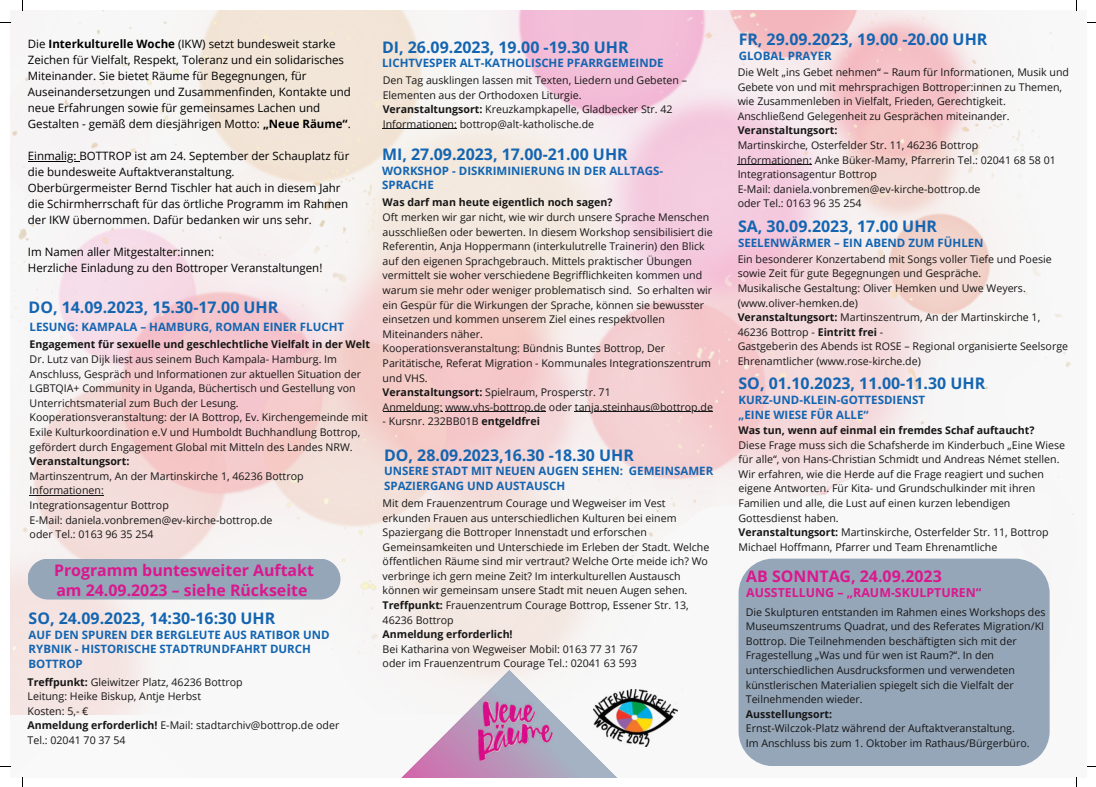
<style>
.page{position:relative;width:1096px;height:787px;background:#fff}
.page>*{position:absolute;margin:0;border:0;box-sizing:border-box;transform-origin:0 0}
.t1{font:700 15.88px "Open Sans";color:#1365b1}
.t2{font:700 15.88px/20.1px "Open Sans";color:#db178e}
.t3{font:700 12.38px "Open Sans";color:#db178e}
.t4{font:11.5px/16px "Open Sans";color:#000}
.t5{font:700 11.5px/14.6px "Open Sans";color:#1365b1}
.t6{font:10.62px/14.6px "Open Sans";color:#161616}
.t7{font:700 10.62px "Open Sans";color:#161616}
.s1{font-weight:700}
</style>
<div class="page">
<img style="left:10px;top:10px;width:1067px;height:704px">
<svg style="left:337px;top:670px;width:337px;height:44px"></svg>
<svg style="left:378px;top:670px;width:257px;height:108px"></svg>
<div style="left:28px;top:559px;width:312px;height:40px;background:#95a6b9;border-radius:20px"></div>
<img style="left:593px;top:689px;width:84px;height:58px">
<div style="left:738px;top:559px;width:311px;height:207px;background:#95a6b9"></div>
<img style="left:478px;top:702px;width:74px;height:59px">
<hr style="left:382px;top:411px;width:60px;height:1px;background:#161616">
<hr style="left:445px;top:411px;width:101px;height:1px;background:#161616">
<hr style="left:575px;top:411px;width:138px;height:1px;background:#161616">
<hr style="left:28px;top:161px;width:51px;height:1px;background:#000">
<hr style="left:30px;top:495px;width:74px;height:1px;background:#161616">
<hr style="left:382px;top:128px;width:75px;height:1px;background:#161616">
<hr style="left:737px;top:164px;width:74px;height:1px;background:#161616">
<p class="t4" style="left:28px;top:36px;width:324px">Die <span class="s1">Interkulturelle Woche</span> (IKW) setzt bundesweit starke Zeichen für Vielfalt, Respekt, Toleranz und ein solidarisches Miteinander. Sie bietet Räume für Begegnungen, für Auseinandersetzungen und Zusammenfinden, Kontakte und neue Erfahrungen sowie für gemeinsames Lachen und Gestalten - gemäß dem diesjährigen Motto: <span class="s1">„Neue Räume“</span>.</p>
<p class="t4" style="left:28px;top:148px;width:323px">Einmalig: BOTTROP ist am 24. September der Schauplatz für die bundesweite Auftaktveranstaltung.<br>Oberbürgermeister Bernd Tischler hat auch in diesem Jahr die Schirmherrschaft für das örtliche Programm im Rahmen der IKW übernommen. Dafür bedanken wir uns sehr.</p>
<p class="t4" style="left:28px;top:243px;width:296px">Im Namen aller Mitgestalter:innen:<br>Herzliche Einladung zu den Bottroper Veranstaltungen!</p>
<h1 class="t1" style="left:29px;top:297px;width:251px">DO, 14.09.2023, 15.30-17.00 UHR</h1>
<p class="t7" style="left:30px;top:337px;width:342px">Engagement für sexuelle und geschlechtliche Vielfalt in der Welt</p>
<p class="t6" style="left:30px;top:352px;width:340px">Dr. Lutz van Dijk liest aus seinem Buch Kampala- Hamburg. Im Anschluss, Gespräch und Informationen zur aktuellen Situation der LGBTQIA+ Community in Uganda, Büchertisch und Gestellung von Unterrichtsmaterial zum Buch der Lesung.<br>Kooperationsveranstaltung: der IA Bottrop, Ev. Kirchengemeinde mit Exile Kulturkoordination e.V und Humboldt Buchhandlung Bottrop, gefördert durch Engagement Global mit Mitteln des Landes NRW.</p>
<p class="t7" style="left:30px;top:454px;width:101px">Veranstaltungsort:</p>
<p class="t6" style="left:30px;top:468px;width:275px">Martinszentrum, An der Martinskirche 1, 46236 Bottrop Informationen:<br>Integrationsagentur Bottrop<br>E-Mail: daniela.vonbremen@ev-kirche-bottrop.de<br>oder Tel.: 0163 96 35 254</p>
<p class="t5" style="left:30px;top:319px;width:316px">LESUNG: KAMPALA – HAMBURG, ROMAN EINER FLUCHT</p>
<h1 class="t2" style="left:54px;top:560px;width:261px">Programm buntesweiter Auftakt am 24.09.2023 – siehe Rückseite</h1>
<h1 class="t1" style="left:29px;top:608px;width:248px">SO, 24.09.2023, 14:30-16:30 UHR</h1>
<p class="t5" style="left:29px;top:627px;width:302px">AUF DEN SPUREN DER BERGLEUTE AUS RATIBOR UND<br>RYBNIK - HISTORISCHE STADTRUNDFAHRT DURCH<br>BOTTROP</p>
<p class="t6" style="left:28px;top:674px;width:313px"><span class="s1">Treffpunkt:</span> Gleiwitzer Platz, 46236 Bottrop<br>Leitung: Heike Biskup, Antje Herbst<br>Kosten: 5,- €<br><span class="s1">Anmeldung erforderlich!</span> E-Mail: stadtarchiv@bottrop.de oder Tel.: 02041 70 37 54</p>
<h1 class="t1" style="left:382px;top:36px;width:248px">DI, 26.09.2023, 19.00 -19.30 UHR</h1>
<p class="t6" style="left:382px;top:72px;width:306px">Den Tag ausklingen lassen mit Texten, Liedern und Gebeten – Elementen aus der Orthodoxen Liturgie.<br><span class="s1">Veranstaltungsort:</span> Kreuzkampkapelle, Gladbecker Str. 42<br>Informationen: bottrop@alt-katholische.de</p>
<p class="t5" style="left:382px;top:55px;width:283px">LICHTVESPER ALT-KATHOLISCHE PFARRGEMEINDE</p>
<h1 class="t1" style="left:382px;top:143px;width:247px">MI, 27.09.2023, 17.00-21.00 UHR</h1>
<p class="t5" style="left:382px;top:163px;width:282px">WORKSHOP - DISKRIMINIERUNG IN DER ALLTAGS-<br>SPRACHE</p>
<p class="t7" style="left:382px;top:195px;width:231px">Was darf man heute eigentlich noch sagen?</p>
<p class="t6" style="left:382px;top:210px;width:332px">Oft merken wir gar nicht, wie wir durch unsere Sprache Menschen ausschließen oder bewerten. In diesem Workshop sensibilisiert die Referentin, Anja Hoppermann (interkulutrelle Trainerin) den Blick auf den eigenen Sprachgebrauch. Mittels praktischer Übungen vermittelt sie woher verschiedene Begrifflichkeiten kommen und warum sie mehr oder weniger problematisch sind. So erhalten wir ein Gespür für die Wirkungen der Sprache, können sie bewusster einsetzen und kommen unserem Ziel eines respektvollen Miteinanders näher.<br>Kooperationsveranstaltung: Bündnis Buntes Bottrop, Der Paritätische, Referat Migration - Kommunales Integrationszentrum und VHS.<br><span class="s1">Veranstaltungsort:</span> Spielraum, Prosperstr. 71<br>Anmeldung: www.vhs-bottrop.de oder tanja.steinhaus@bottrop.de</p>
<p class="t6" style="left:382px;top:414px;width:159px">- Kursnr. 232BB01B <span class="s1">entgeldfrei</span></p>
<h1 class="t1" style="left:384px;top:444px;width:251px">DO, 28.09.2023,16.30 -18.30 UHR</h1>
<p class="t6" style="left:382px;top:495px;width:328px">Mit dem Frauenzentrum Courage und Wegweiser im Vest erkunden Frauen aus unterschiedlichen Kulturen bei einem Spaziergang die Bottroper Innenstadt und erforschen Gemeinsamkeiten und Unterschiede im Erleben der Stadt. Welche öffentlichen Räume sind mir vertraut? Welche Orte meide ich? Wo verbringe ich gern meine Zeit? Im interkulturellen Austausch können wir gemeinsam unsere Stadt mit neuen Augen sehen.<br><span class="s1">Treffpunkt:</span> Frauenzentrum Courage Bottrop, Essener Str. 13, 46236 Bottrop</p>
<p class="t7" style="left:382px;top:627px;width:131px">Anmeldung erforderlich!</p>
<p class="t6" style="left:382px;top:641px;width:257px">Bei Katharina von Wegweiser Mobil: 0163 77 31 767 oder im Frauenzentrum Courage Tel.: 02041 63 593</p>
<p class="t5" style="left:384px;top:463px;width:330px">UNSERE STADT MIT NEUEN AUGEN SEHEN: GEMEINSAMER<br>SPAZIERGANG UND AUSTAUSCH</p>
<h1 class="t1" style="left:738px;top:28px;width:250px">FR, 29.09.2023, 19.00 -20.00 UHR</h1>
<p class="t6" style="left:737px;top:64px;width:333px">Die Welt „ins Gebet nehmen“ – Raum für Informationen, Musik und Gebete von und mit mehrsprachigen Bottroper:innen zu Themen, wie Zusammenleben in Vielfalt, Frieden, Gerechtigkeit.<br>Anschließend Gelegenheit zu Gesprächen miteinander.</p>
<p class="t7" style="left:737px;top:123px;width:101px">Veranstaltungsort:</p>
<p class="t6" style="left:737px;top:137px;width:319px">Martinskirche, Osterfelder Str. 11, 46236 Bottrop<br>Informationen: Anke Büker-Mamy, Pfarrerin Tel.: 02041 68 58 01<br>Integrationsagentur Bottrop<br>E-Mail: daniela.vonbremen@ev-kirche-bottrop.de<br>oder Tel.: 0163 96 35 254</p>
<p class="t5" style="left:738px;top:235px;width:247px">SEELENWÄRMER – EIN ABEND ZUM FÜHLEN</p>
<p class="t5" style="left:738px;top:48px;width:95px">GLOBAL PRAYER</p>
<h1 class="t1" style="left:738px;top:216px;width:200px">SA, 30.09.2023, 17.00 UHR</h1>
<p class="t6" style="left:737px;top:251px;width:332px">Ein besonderer Konzertabend mit Songs voller Tiefe und Poesie sowie Zeit für gute Begegnungen und Gespräche.<br>Musikalische Gestaltung: Oliver Hemken und Uwe Weyers. (www.oliver-hemken.de)<br><span class="s1">Veranstaltungsort:</span> Martinszentrum, An der Martinskirche 1, 46236 Bottrop - <span class="s1">Eintritt frei</span> -<br>Gastgeberin des Abends ist ROSE – Regional organisierte Seelsorge Ehrenamtlicher (www.rose-kirche.de)</p>
<p class="t5" style="left:738px;top:392px;width:188px">KURZ-UND-KLEIN-GOTTESDIENST „EINE WIESE FÜR ALLE“</p>
<h1 class="t1" style="left:738px;top:373px;width:248px">SO, 01.10.2023, 11.00-11.30 UHR</h1>
<p class="t7" style="left:738px;top:423px;width:297px">Was tun, wenn auf einmal ein fremdes Schaf auftaucht?</p>
<p class="t6" style="left:738px;top:437px;width:328px">Diese Frage muss sich die Schafsherde im Kinderbuch „Eine Wiese für alle“, von Hans-Christian Schmidt und Andreas Német stellen.<br>Wir erfahren, wie die Herde auf die Frage reagiert und suchen eigene Antworten. Für Kita- und Grundschulkinder mit ihren Familien und alle, die Lust auf einen kurzen lebendigen Gottesdienst haben.<br><span class="s1">Veranstaltungsort:</span> Martinskirche, Osterfelder Str. 11, Bottrop Michael Hoffmann, Pfarrer und Team Ehrenamtliche</p>
<h1 class="t2" style="left:746px;top:565px;width:197px">AB SONNTAG, 24.09.2023</h1>
<p class="t6" style="left:745px;top:604px;width:301px">Die Skulpturen entstanden im Rahmen eines Workshops des Museumszentrums Quadrat, und des Referates Migration/KI Bottrop. Die Teilnehmenden beschäftigten sich mit der Fragestellung „Was und für wen ist Raum?“. In den unterschiedlichen Ausdrucksformen und verwendeten künstlerischen Materialien spiegelt sich die Vielfalt der Teilnehmenden wieder.</p>
<p class="t7" style="left:745px;top:706px;width:88px">Ausstellungsort:</p>
<p class="t6" style="left:745px;top:721px;width:285px">Ernst-Wilczok-Platz während der Auftaktveranstaltung.<br>Im Anschluss bis zum 1. Oktober im Rathaus/Bürgerbüro.</p>
<p class="t3" style="left:746px;top:584px;width:236px">AUSSTELLUNG – „RAUM-SKULPTUREN“</p>
</div>
